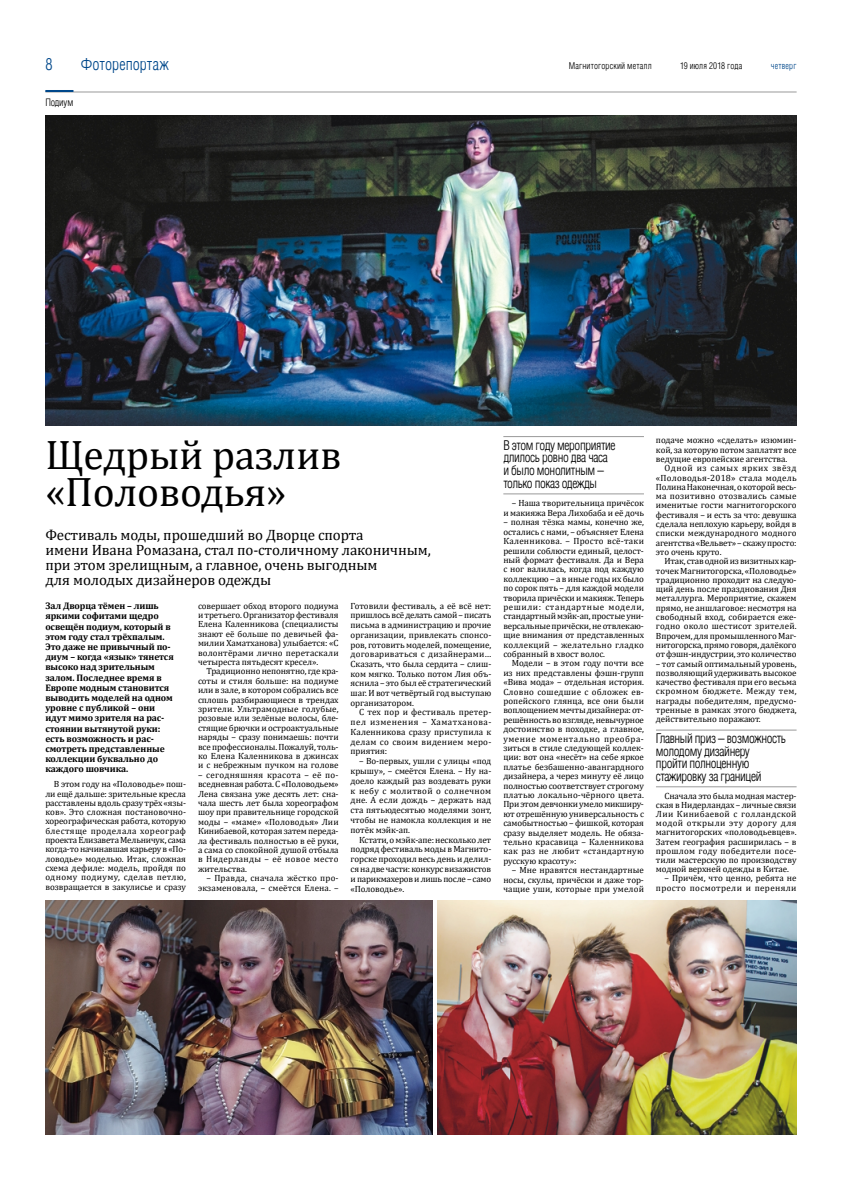
<style>
.page{position:relative;width:842px;height:1191px;background:#fff}
.page>*{position:absolute;margin:0;border:0;box-sizing:border-box;transform-origin:0 0}
.t1{font:41.5px/37.2px "Cambria";letter-spacing:-.01em;color:#000}
.t2{font:300 condensed 16px "AG Letterica";color:#00488b}
.t3{font:15px/15px "Cambria";letter-spacing:-.01em;color:#000}
.t4{font:300 condensed 13px/12.8px "AG Letterica";letter-spacing:-.03em;color:#000}
.t5{font:300 condensed 10px "AG Letterica";letter-spacing:-.01em;color:#000}
.t6{font:700 9.5px/10.2px "Cambria";letter-spacing:-.01em;color:#000}
.t7{font:9px/9.4px "Cambria";letter-spacing:-.01em;color:#000;text-align:justify}
.t8{font:9px/9.4px "Cambria";letter-spacing:.01em;color:#000;text-align:right}
.t9{font:9px/9.2px "Cambria";letter-spacing:.04em;color:#000;text-align:right}
.t10{font:300 condensed 9px "AG Letterica";letter-spacing:.015em;color:#000}
.t11{font:300 condensed 9px "AG Letterica";letter-spacing:.02em;color:#00488b}
</style>
<div class="page">
<hr style="left:45px;top:92px;width:752px;height:1px;background:#999">
<hr style="left:45px;top:90px;width:28px;height:2px;background:#00488b">
<hr style="left:503px;top:436px;width:141px;height:1px;background:#999">
<hr style="left:503px;top:494px;width:141px;height:1px;background:#999">
<hr style="left:656px;top:730px;width:141px;height:1px;background:#999">
<hr style="left:656px;top:787px;width:141px;height:1px;background:#999">
<div style="left:40px;top:433px;width:523px;height:287px;background:#fff"></div>
<img style="left:45px;top:115px;width:752px;height:311px">
<img style="left:45px;top:900px;width:388px;height:234px">
<img style="left:438px;top:900px;width:358px;height:234px">
<h2 class="t2" style="left:45px;top:55px;width:9px">8</h2>
<h2 class="t2" style="left:81px;top:55px;width:90px">Фоторепортаж</h2>
<p class="t10" style="left:569px;top:61px;width:84px">Магнитогорский металл</p>
<p class="t10" style="left:680px;top:61px;width:64px">19 июля 2018 года</p>
<p class="t11" style="left:771px;top:61px;width:27px">четверг</p>
<p class="t5" style="left:45px;top:97px;width:30px">Подиум</p>
<h1 class="t1" style="left:45px;top:436px;width:298px">Щедрый разлив «Половодья»</h1>
<h3 class="t3" style="left:45px;top:527px;width:387px">Фестиваль моды, прошедший во Дворце спорта<br>имени Ивана Ромазана, стал по-столичному лаконичным, при этом зрелищным, а главное, очень выгодным<br>для молодых дизайнеров одежды</h3>
<p class="t6" style="left:45px;top:600px;width:130px">Зал Дворца тёмен – лишь яркими софитами щедро освещён подиум, который в этом году стал трёхпалым.<br>Это даже не привычный по&shy;диум – когда «язык» тянется высоко над зрительным залом. Последнее время в<br>Европе модным становится выводить моделей на одном уровне с публикой – они идут мимо зрителя на рас&shy;стоянии вытянутой руки: есть возможность и рас&shy;смотреть представленные коллекции буквально до каждого шовчика.</p>
<p class="t7" style="left:45px;top:779px;width:142px;text-indent:9px">В этом году на «Половодье» пош&shy;ли ещё дальше: зрительные кресла расставлены вдоль сразу трёх «язы&shy;ков». Это сложная постановочно&shy;хореографическая работа, которую блестяще проделала хореограф проекта Елизавета Мельничук, сама когда-то начинавшая карьеру в «По&shy;ловодье» моделью. Итак, сложная схема дефиле: модель, пройдя по одному подиуму, сделав петлю, возвращается в закулисье и сразу</p>
<p class="t7" style="left:198px;top:601px;width:142px">совершает обход второго подиума и третьего. Организатор фестиваля Елена Каленникова (специалисты знают её больше по девичьей фа&shy;милии Хаматханова) улыбается: «С волонтёрами лично перетаскали четыреста пятьдесят кресел».</p>
<p class="t7" style="left:198px;top:667px;width:142px;text-indent:8px">Традиционно непонятно, где кра&shy;соты и стиля больше: на подиуме или в зале, в котором собрались все сплошь разбирающиеся в трендах зрители. Ультрамодные голубые, розовые или зелёные волосы, бле&shy;стящие брючки и остроактуальные наряды – сразу понимаешь: почти все профессионалы. Пожалуй, толь&shy;ко Елена Каленникова в джинсах и с небрежным пучком на голове</p>
<p class="t7" style="left:198px;top:770px;width:142px">– сегодняшняя красота – её по&shy;вседневная работа. С «Половодьем» Лена связана уже десять лет: сна&shy;чала шесть лет была хореографом шоу при правительнице городской моды – «маме» «Половодья» Лии Кинибаевой, которая затем переда&shy;ла фестиваль полностью в её руки, а сама со спокойной душой отбыла в Нидерланды – её новое место жительства.</p>
<p class="t8" style="left:198px;top:873px;width:142px">– Правда, сначала жёстко про&shy;экзаменовала, – смеётся Елена. –</p>
<p class="t7" style="left:351px;top:601px;width:142px;line-height:9.7px">Готовили фестиваль, а её всё нет: пришлось всё делать самой – писать письма в администрацию и прочие организации, привлекать спонсо&shy;ров, готовить моделей, помещение, договариваться с дизайнерами… Сказать, что была сердита – слиш&shy;ком мягко. Только потом Лия объ&shy;яснила – это был её стратегический шаг. И вот четвёртый год выступаю организатором.</p>
<p class="t7" style="left:351px;top:707px;width:142px;line-height:9.7px;text-indent:8px">С тех пор и фестиваль претер&shy;пел изменения – Хаматханова-Каленникова сразу приступила к делам со своим видением меро&shy;приятия:</p>
<p class="t7" style="left:351px;top:756px;width:142px;line-height:9.8px;text-indent:8px">– Во-первых, ушли с улицы «под крышу», – смеётся Елена. – Ну на&shy;доело каждый раз воздевать руки к небу с молитвой о солнечном дне. А если дождь – держать над ста пятьюдесятью моделями зонт, чтобы не намокла коллекция и не потёк мэйк-ап.</p>
<p class="t7" style="left:351px;top:834px;width:142px;line-height:9.8px;text-indent:8px">Кстати, о мэйк-апе: несколько лет подряд фестиваль моды в Магнито&shy;горске проходил весь день и делил&shy;ся на две части: конкурс визажистов и парикмахеров и лишь после – само «Половодье».</p>
<h3 class="t4" style="left:503px;top:438px;width:114px">В этом году мероприятие длилось ровно два часа и было монолитным – только показ одежды</h3>
<p class="t7" style="left:503px;top:498px;width:142px;text-align:right">– Наша творительница причёсок<br>и макияжа Вера Лихобаба и её дочь</p>
<p class="t7" style="left:503px;top:517px;width:142px">– полная тёзка мамы, конечно же, остались с нами, – объясняет Елена Каленникова. – Просто всё-таки решили соблюсти единый, целост&shy;ный формат фестиваля. Да и Вера с ног валилась, когда под каждую коллекцию – а в иные годы их было по сорок пять – для каждой модели творила причёски и макияж. Теперь решили: стандартные модели, стандартный мэйк-ап, простые уни&shy;версальные причёски, не отвлекаю&shy;щие внимания от представленных коллекций – желательно гладко собранный в хвост волос.</p>
<p class="t7" style="left:503px;top:659px;width:142px;text-indent:8px">Модели – в этом году почти все из них представлены фэшн-групп «Вива мода» – отдельная история.<br>Словно сошедшие с обложек ев&shy;ропейского глянца, все они были воплощением мечты дизайнера: от&shy;решённость во взгляде, невычурное достоинство в походке, а главное, умение моментально преобра&shy;зиться в стиле следующей коллек&shy;ции: вот она «несёт» на себе яркое платье безбашенно-авангардного дизайнера, а через минуту её лицо полностью соответствует строгому платью локально-чёрного цвета.<br>При этом девчонки умело микширу&shy;ют отрешённую универсальность с самобытностью – фишкой, которая сразу выделяет модель. Не обяза&shy;тельно красавица – Каленникова как раз не любит «стандартную русскую красоту»:</p>
<p class="t7" style="left:503px;top:865px;width:142px;text-indent:8px">– Мне нравятся нестандартные носы, скулы, причёски и даже тор&shy;чащие уши, которые при умелой</p>
<p class="t7" style="left:656px;top:436px;width:142px">подаче можно «сделать» изюмин&shy;кой, за которую потом заплатят все ведущие европейские агентства.</p>
<p class="t7" style="left:656px;top:463px;width:142px;text-indent:8px">Одной из самых ярких звёзд «Половодья-2018» стала модель Полина Наконечная, о которой весь&shy;ма позитивно отозвались самые именитые гости магнитогорского фестиваля – и есть за что: девушка сделала неплохую карьеру, войдя в списки международного модного агентства «Вельвет» – скажу просто: это очень круто.</p>
<p class="t7" style="left:656px;top:556px;width:142px;text-indent:8px">Итак, став одной из визитных кар&shy;точек Магнитогорска, «Половодье» традиционно проходит на следую&shy;щий день после празднования Дня металлурга. Мероприятие, скажем прямо, не аншлаговое: несмотря на свободный вход, собирается еже&shy;годно около шестисот зрителей.<br>Впрочем, для промышленного Маг&shy;нитогорска, прямо говоря, далёкого от фэшн-индустрии, это количество</p>
<p class="t7" style="left:656px;top:659px;width:142px">– тот самый оптимальный уровень, позволяющий удерживать высокое качество фестиваля при его весьма скромном бюджете. Между тем, награды победителям, предусмо&shy;тренные в рамках этого бюджета, действительно поражают.</p>
<h3 class="t4" style="left:656px;top:732px;width:131px">Главный приз – возможность молодому дизайнеру<br>пройти полноценную стажировку за границей</h3>
<p class="t7" style="left:656px;top:791px;width:142px;text-indent:8px">Сначала это была модная мастер&shy;ская в Нидерландах – личные связи Лии Кинибаевой с голландской модой открыли эту дорогу для магнитогорских «половодьевцев».<br>Затем география расширилась – в прошлом году победители посе&shy;тили мастерскую по производству модной верхней одежды в Китае.</p>
<p class="t9" style="left:656px;top:874px;width:142px">– Причём, что ценно, ребята не просто посмотрели и переняли</p>
</div>
